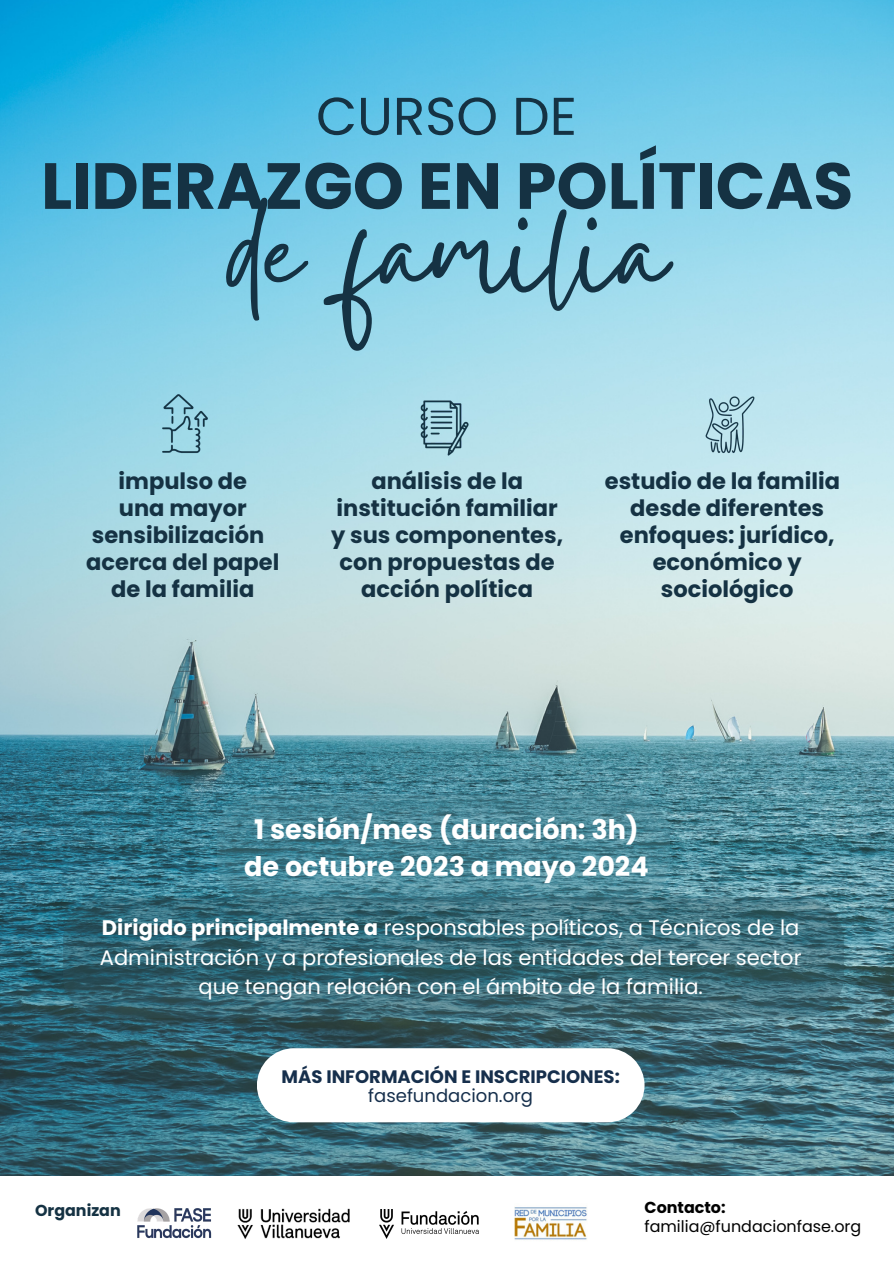
<style>
.page{position:relative;width:894px;height:1264px;background:#fff}
.page>*{position:absolute;margin:0;border:0;box-sizing:border-box;transform-origin:0 0}
.t1{font:171px "Gistesy";color:#153243}
.t2{font:700 65.1px "Poppins";color:#153243}
.t3{font:53.1px "Poppins";color:#153243}
.t4{font:700 27px "Poppins";color:#fff}
.t5{font:700 22.5px/27px "Poppins";color:#153243;text-align:center}
.t6{font:21px/29.2px "Poppins";color:#fff;text-align:center}
.t7{font:700 18px/19.2px "Poppins";color:#162f4c;text-align:center}
.t8{font:15.9px "Poppins";color:#000}
.t9{font:700 15.9px "Poppins";color:#153243}
.t10{font:700 15.9px "Poppins";color:#000}
.s1{font-weight:700}
.s2{font-weight:400}
</style>
<div class="page">
<img style="left:0;top:0;width:893px;height:1175px">
<img style="left:237px;top:1208px;width:113px;height:31px">
<img style="left:137px;top:1208px;width:75px;height:31px">
<img style="left:149px;top:391px;width:67px;height:67px">
<img style="left:409px;top:391px;width:68px;height:67px">
<img style="left:693px;top:391px;width:67px;height:67px">
<svg style="left:257px;top:1048px;width:387px;height:74px"></svg>
<svg style="left:217px;top:794px;width:452px;height:103px;background:#488696"></svg>
<svg style="left:63px;top:897px;width:780px;height:120px;background:#396a77"></svg>
<img style="left:514px;top:1207px;width:73px;height:33px">
<img style="left:379px;top:1209px;width:100px;height:29px">
<p class="t3" style="left:316px;top:79px;width:262px">CURSO DE</p>
<p class="t2" style="left:41px;top:140px;width:813px">LIDERAZGO EN POLÍTICAS</p>
<p class="t1" style="left:226px;top:133px;width:442px">de familia</p>
<p class="t5" style="left:118px;top:467px;width:130px">impulso de</p>
<p class="t5" style="left:86px;top:494px;width:195px">una mayor sensibilización acerca del papel de la familia</p>
<p class="t5" style="left:331px;top:467px;width:233px">análisis de la institución familiar y sus componentes, con propuestas de acción política</p>
<p class="t5" style="left:604px;top:467px;width:236px">estudio de la familia desde diferentes enfoques: jurídico, económico y sociológico</p>
<p class="t4" style="left:254px;top:810px;width:386px">1 sesión/mes (duración: 3h)</p>
<p class="t4" style="left:244px;top:847px;width:406px">de octubre 2023 a mayo 2024</p>
<p class="t6" style="left:100px;top:913px;width:703px"><span class="s1">Dirigido principalmente a</span> responsables políticos, a Técnicos de la<br>Administración y a profesionales de las entidades del tercer sector que tengan relación con el ámbito de la familia.</p>
<p class="t9" style="left:35px;top:1199px;width:87px">Organizan</p>
<p class="t7" style="left:281px;top:1067px;width:339px">MÁS INFORMACIÓN E INSCRIPCIONES: <span class="s2">fasefundacion.org</span></p>
<p class="t10" style="left:644px;top:1196px;width:83px">Contacto:</p>
<p class="t8" style="left:644px;top:1214px;width:218px">familia@fundacionfase.org</p>
</div>
